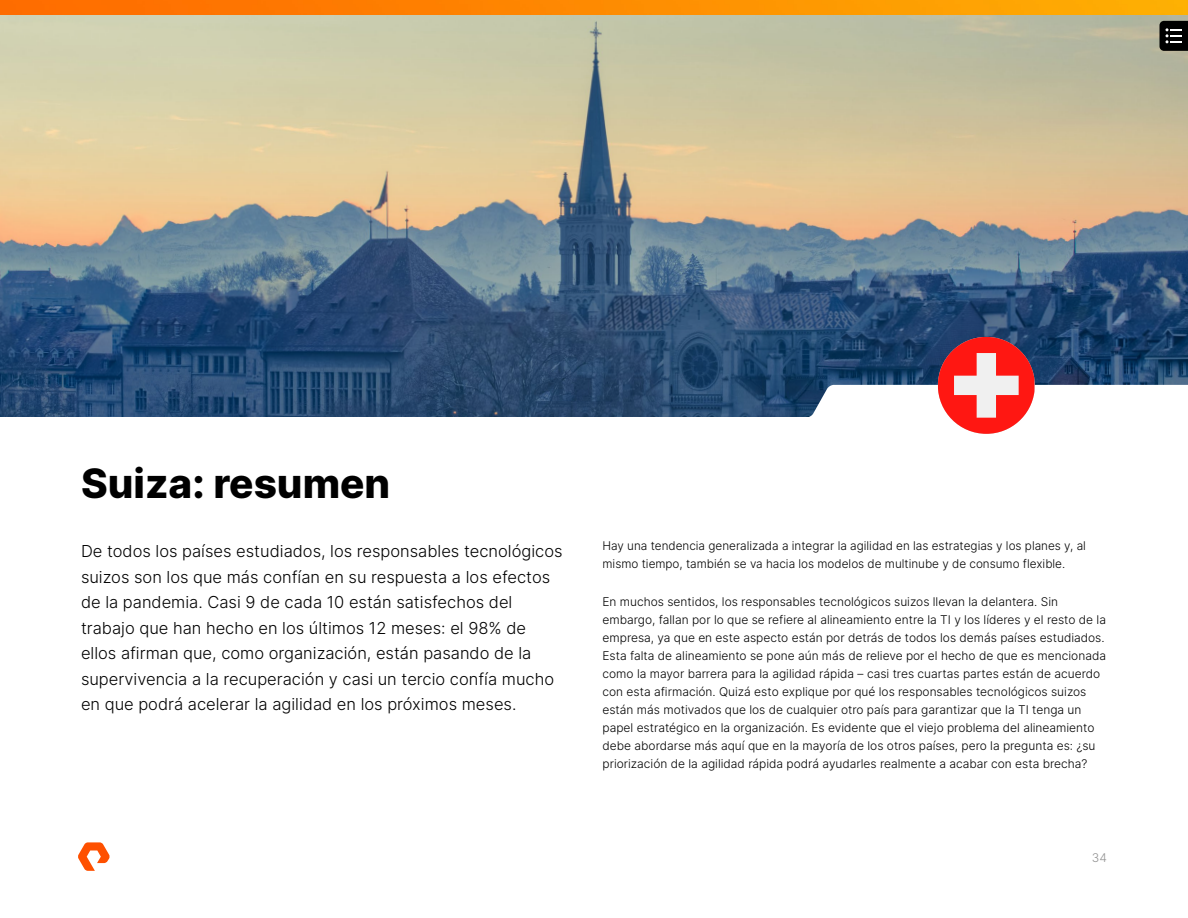
<style>
.page{position:relative;width:1188px;height:918px;background:#fff}
.page>*{position:absolute;margin:0;border:0;box-sizing:border-box;transform-origin:0 0}
.t1{font:800 40.5px "Inter";color:#000}
.t2{font:300 16.5px/25.5px "Inter";color:#000}
.t3{font:300 12px/18px "Inter";color:#000}
.t4{font:300 12px "Inter";color:#919191}
</style>
<div class="page">
<svg style="left:78px;top:842px;width:32px;height:29px"></svg>
<img style="left:0;top:0;width:1188px;height:15px">
<svg style="left:0;top:15px;width:1188px;height:370px"></svg>
<svg style="left:0;top:385px;width:1035px;height:32px"></svg>
<svg style="left:1160px;top:21px;width:28px;height:30px"></svg>
<svg style="left:938px;top:337px;width:96px;height:97px"></svg>
<h1 class="t1" style="left:81px;top:454px;width:311px">Suiza: resumen</h1>
<p class="t2" style="left:81px;top:539px;width:483px">De todos los países estudiados, los responsables tecnológicos suizos son los que más confían en su respuesta a los efectos de la pandemia. Casi 9 de cada 10 están satisfechos del trabajo que han hecho en los últimos 12 meses: el 98% de ellos afirman que, como organización, están pasando de la supervivencia a la recuperación y casi un tercio confía mucho en que podrá acelerar la agilidad en los próximos meses.</p>
<p class="t3" style="left:603px;top:536px;width:485px">Hay una tendencia generalizada a integrar la agilidad en las estrategias y los planes y, al mismo tiempo, también se va hacia los modelos de multinube y de consumo flexible.</p>
<p class="t3" style="left:603px;top:593px;width:505px">En muchos sentidos, los responsables tecnológicos suizos llevan la delantera. Sin embargo, fallan por lo que se refiere al alineamiento entre la TI y los líderes y el resto de la empresa, ya que en este aspecto están por detrás de todos los demás países estudiados.<br>Esta falta de alineamiento se pone aún más de relieve por el hecho de que es mencionada como la mayor barrera para la agilidad rápida – casi tres cuartas partes están de acuerdo con esta afirmación. Quizá esto explique por qué los responsables tecnológicos suizos están más motivados que los de cualquier otro país para garantizar que la TI tenga un papel estratégico en la organización. Es evidente que el viejo problema del alineamiento debe abordarse más aquí que en la mayoría de los otros países, pero la pregunta es: ¿su priorización de la agilidad rápida podrá ayudarles realmente a acabar con esta brecha?</p>
<p class="t4" style="left:1092px;top:850px;width:17px">34</p>
</div>
